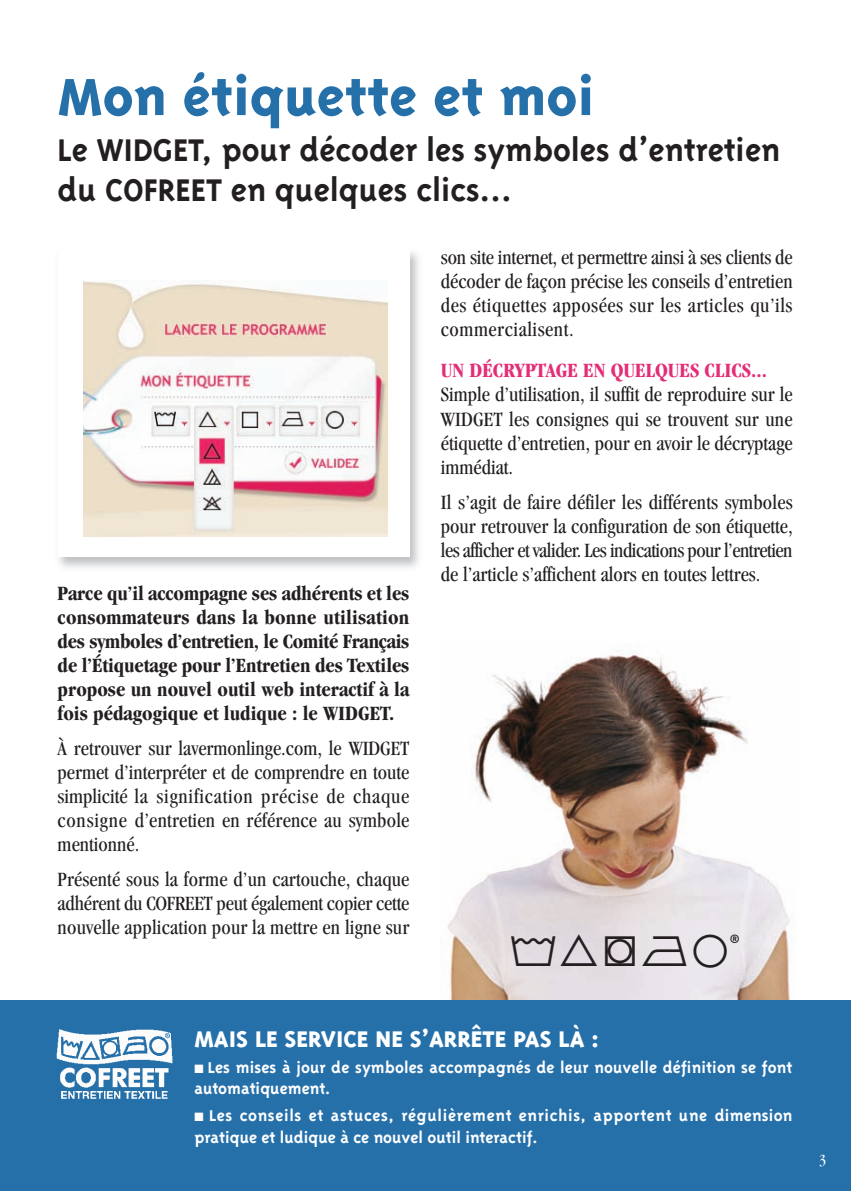
<style>
.page{position:relative;width:851px;height:1191px;background:#fff}
.page>*{position:absolute;margin:0;border:0;box-sizing:border-box;transform-origin:0 0}
.t1{font:800 60px "Triplex";color:#2670aa}
.t2{font:700 36px/40px "Triplex";color:#231f20}
.t3{font:800 26px "Triplex";color:#fff}
.t4{font:condensed 21px/24px "Garamond";letter-spacing:.01em;color:#231f20;text-align:justify}
.t5{font:700 condensed 21px/24px "Garamond";color:#231f20;text-align:justify}
.t6{font:700 condensed 21px "Garamond";color:#e42d77}
.t7{font:700 18px/21.6px "Triplex";letter-spacing:.035em;color:#fff}
.t8{font:700 18px/21.6px "Triplex";letter-spacing:.005em;color:#fff}
.t9{font:condensed 16px "Garamond";color:#fff}
.t10{font:700 11.8px "DIN";color:#231f20}
</style>
<div class="page">
<img style="left:447px;top:652px;width:344px;height:348px">
<div style="left:0;top:1000px;width:850px;height:191px;background:#2670aa"></div>
<img style="left:56px;top:1029px;width:117px;height:70px">
<img style="left:83px;top:280px;width:304px;height:257px">
<svg style="left:605px;top:936px;width:29px;height:30px"></svg>
<svg style="left:642px;top:936px;width:44px;height:30px"></svg>
<svg style="left:693px;top:935px;width:34px;height:33px"></svg>
<div style="left:511px;top:934px;width:86px;height:32px;background:#e1dbe2"></div>
<h1 class="t1" style="left:58px;top:59px;width:538px">Mon étiquette et moi</h1>
<h2 class="t2" style="left:58px;top:128px;width:724px">Le WIDGET, pour décoder les symboles d’entretien du COFREET en quelques clics…</h2>
<p class="t5" style="left:58px;top:582px;width:353px">Parce qu’il accompagne ses adhérents et les consommateurs dans la bonne utilisation des symboles d’entretien, le Comité Français de l’Étiquetage pour l’Entretien des Textiles propose un nouvel outil web interactif à la fois pédagogique et ludique : le WIDGET.</p>
<p class="t4" style="left:58px;top:738px;width:353px">À retrouver sur lavermonlinge.com, le WIDGET permet d’interpréter et de comprendre en toute simplicité la signification précise de chaque consigne d’entretien en référence au symbole mentionné.</p>
<p class="t4" style="left:58px;top:869px;width:353px">Présenté sous la forme d’un cartouche, chaque adhérent du COFREET peut également copier cette nouvelle application pour la mettre en ligne sur</p>
<p class="t4" style="left:441px;top:247px;width:353px">son site internet, et permettre ainsi à ses clients de décoder de façon précise les conseils d’entretien des étiquettes apposées sur les articles qu’ils commercialisent.</p>
<p class="t6" style="left:441px;top:363px;width:327px">UN DÉCRYPTAGE EN QUELQUES CLICS...</p>
<p class="t4" style="left:441px;top:384px;width:353px">Simple d’utilisation, il suffit de reproduire sur le WIDGET les consignes qui se trouvent sur une étiquette d’entretien, pour en avoir le décryptage immédiat.</p>
<p class="t4" style="left:441px;top:492px;width:353px">Il s’agit de faire défiler les différents symboles pour retrouver la configuration de son étiquette, les afficher et valider. Les indications pour l’entretien de l’article s’affichent alors en toutes lettres.</p>
<p class="t10" style="left:729px;top:931px;width:11px">®</p>
<p class="t3" style="left:194px;top:1023px;width:407px">MAIS LE SERVICE NE S’ARRÊTE PAS LÀ :</p>
<p class="t8" style="left:194px;top:1055px;width:599px">■ Les mises à jour de symboles accompagnés de leur nouvelle définition se font automatiquement.</p>
<p class="t7" style="left:194px;top:1104px;width:599px">■ Les conseils et astuces, régulièrement enrichis, apportent une dimension pratique et ludique à ce nouvel outil interactif.</p>
<p class="t9" style="left:818px;top:1153px;width:9px">3</p>
</div>
